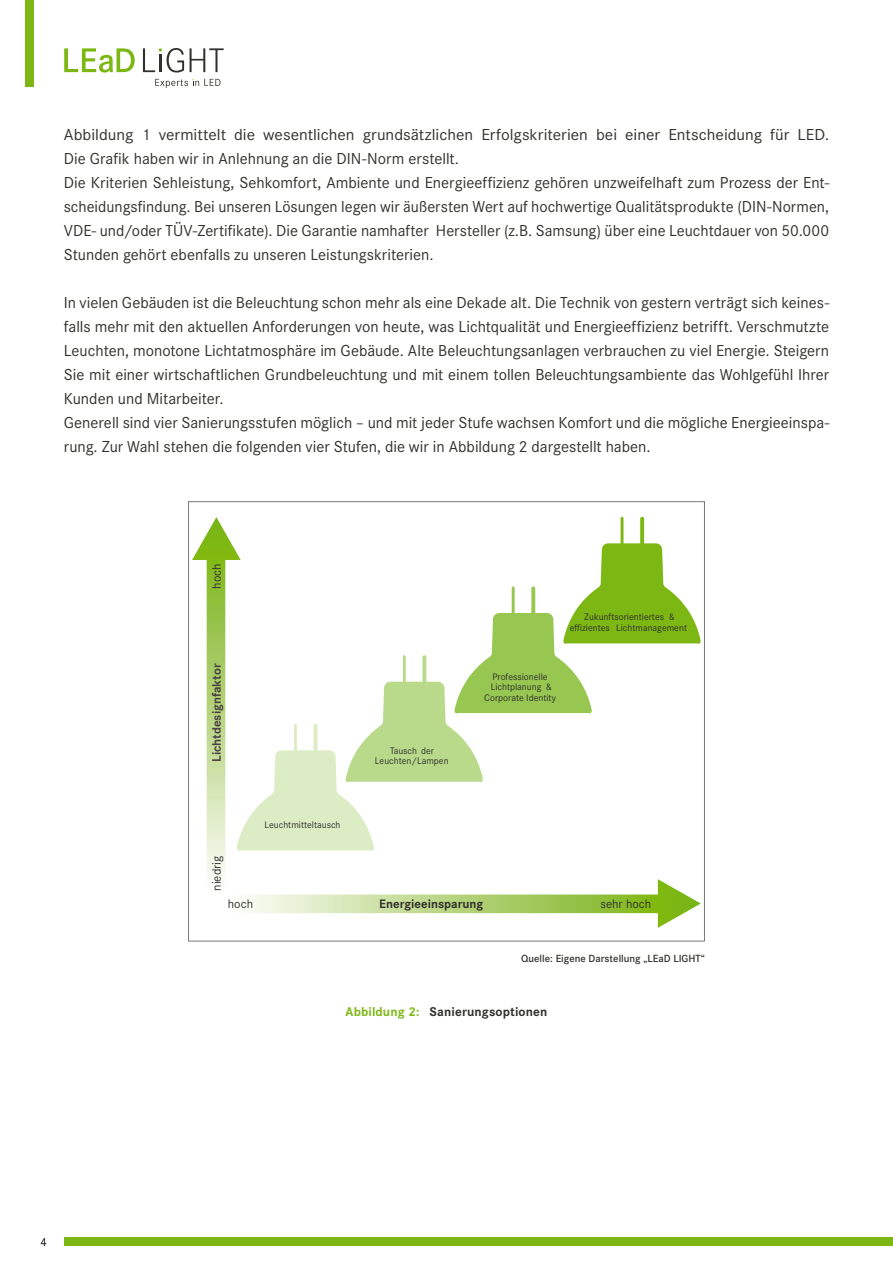
<style>
.page{position:relative;width:893px;height:1263px;background:#fff}
.page>*{position:absolute;margin:0;border:0;box-sizing:border-box;transform-origin:0 0}
.t1{font:16.5px/24px "Corporate S";color:#31312d}
.t2{font:16.5px/24px "Corporate S";color:#31312d;scale:1.05 1}
.t3{font:700 13.2px "Corporate S";letter-spacing:.01em;color:#31312d}
.t4{font:700 13.2px "Corporate S";letter-spacing:.01em;color:#7db713}
.t5{font:12.75px "Corporate S";color:#31312d}
.t6{font:700 12.75px "Corporate S";color:#31312d}
.t7{font:700 12.75px "Corporate S";color:#494142}
.t8{font:12px "Corporate S";color:#000}
.t9{font:600 10.8px "Corporate S";color:#31312d}
.t10{font:9.75px/10.8px "Corporate S";color:#31312d;text-align:center}
</style>
<div class="page">
<div style="left:64px;top:1237px;width:829px;height:9px;background:#7db713"></div>
<div style="left:26px;top:0;width:8px;height:87px;background:#7db713"></div>
<svg style="left:64px;top:48px;width:71px;height:25px"></svg>
<svg style="left:190px;top:48px;width:34px;height:24px"></svg>
<svg style="left:143px;top:48px;width:41px;height:25px"></svg>
<svg style="left:155px;top:79px;width:66px;height:9px"></svg>
<svg style="left:192px;top:517px;width:509px;height:411px"></svg>
<p class="t2" style="left:64px;top:122px;width:730px">Abbildung 1 vermittelt die wesentlichen grundsätzlichen Erfolgskriterien bei einer Entscheidung für LED.<br>Die Grafik haben wir in Anlehnung an die DIN-Norm erstellt.<br>Die Kriterien Sehleistung, Sehkomfort, Ambiente und Energieeffizienz gehören unzweifelhaft zum Prozess der Ent&shy;scheidungsfindung. Bei unseren Lösungen legen wir äußersten Wert auf hochwertige Qualitätsprodukte (DIN-Normen, VDE- und/oder TÜV-Zertifikate). Die Garantie namhafter Hersteller (z.B. Samsung) über eine Leuchtdauer von 50.000<br>Stunden gehört ebenfalls zu unseren Leistungskriterien.</p>
<p class="t1" style="left:64px;top:290px;width:767px">In vielen Gebäuden ist die Beleuchtung schon mehr als eine Dekade alt. Die Technik von gestern verträgt sich keines&shy;falls mehr mit den aktuellen Anforderungen von heute, was Lichtqualität und Energieeffizienz betrifft. Verschmutzte Leuchten, monotone Lichtatmosphäre im Gebäude. Alte Beleuchtungsanlagen verbrauchen zu viel Energie. Steigern Sie mit einer wirtschaftlichen Grundbeleuchtung und mit einem tollen Beleuchtungsambiente das Wohlgefühl Ihrer Kunden und Mitarbeiter.<br>Generell sind vier Sanierungsstufen möglich – und mit jeder Stufe wachsen Komfort und die mögliche Energieeinspa&shy;rung. Zur Wahl stehen die folgenden vier Stufen, die wir in Abbildung 2 dargestellt haben.</p>
<p class="t5" style="left:209px;top:589px;width:27px;rotate:-90deg">hoch</p>
<p class="t7" style="left:209px;top:762px;width:100px;rotate:-90deg">Lichtdesignfaktor</p>
<p class="t5" style="left:209px;top:891px;width:37px;rotate:-90deg">niedrig</p>
<p class="t10" style="left:264px;top:819px;width:78px">Leuchtmitteltausch</p>
<p class="t10" style="left:375px;top:745px;width:75px">Tausch der<br>Leuchten/Lampen</p>
<p class="t10" style="left:570px;top:612px;width:119px">Zukunftsorientiertes &amp; effizientes Lichtmanagement</p>
<p class="t10" style="left:484px;top:671px;width:73px">Professionelle<br>Lichtplanung &amp;<br>Corporate Identity</p>
<p class="t5" style="left:228px;top:896px;width:27px">hoch</p>
<p class="t6" style="left:379px;top:896px;width:106px">Energieeinsparung</p>
<p class="t5" style="left:600px;top:896px;width:52px">sehr hoch</p>
<p class="t9" style="left:521px;top:952px;width:185px">Quelle: Eigene Darstellung „LEaD LIGHT“</p>
<p class="t4" style="left:346px;top:1004px;width:75px">Abbildung 2:</p>
<p class="t3" style="left:430px;top:1004px;width:119px">Sanierungsoptionen</p>
<p class="t8" style="left:40px;top:1235px;width:8px">4</p>
</div>
